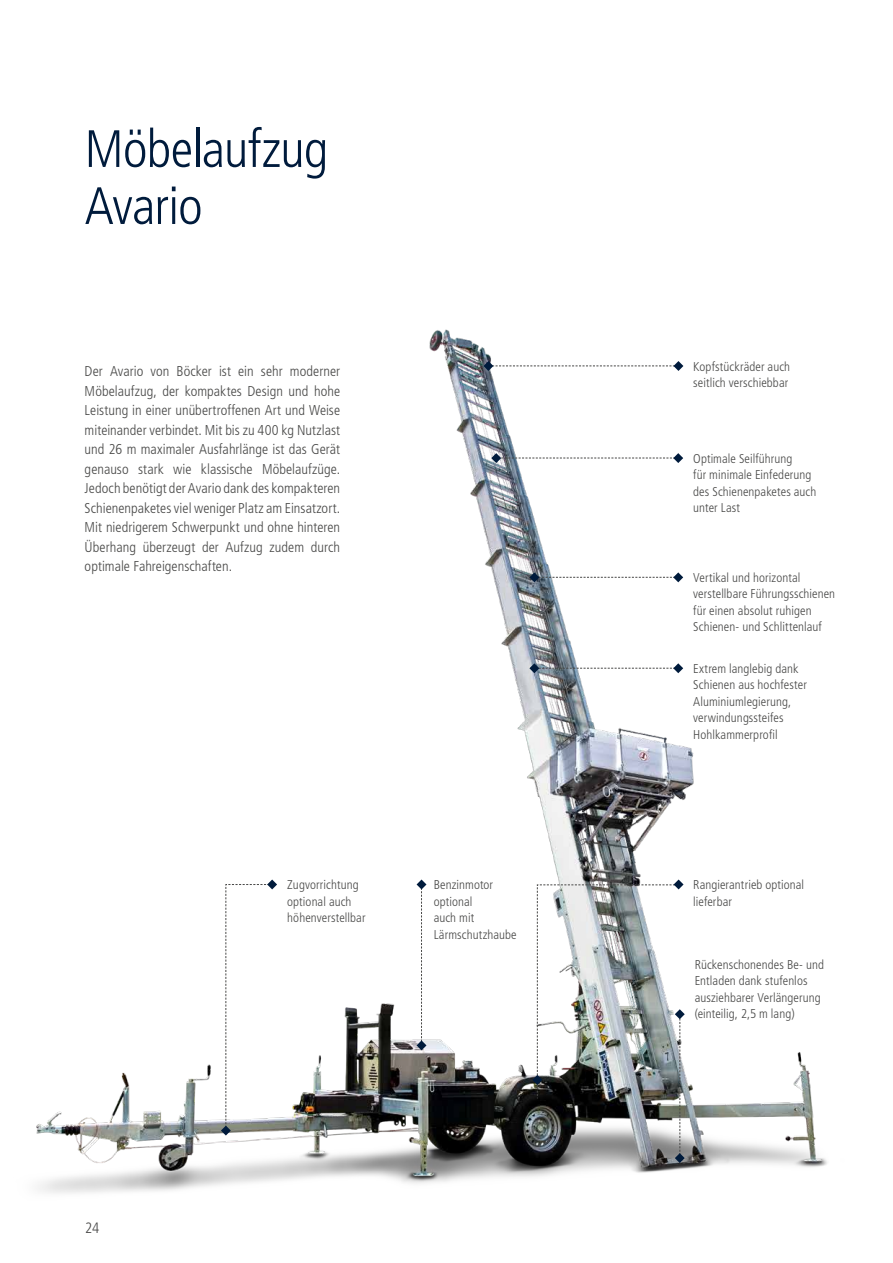
<style>
.page{position:relative;width:893px;height:1263px;background:#fff}
.page>*{position:absolute;margin:0;border:0;box-sizing:border-box;transform-origin:0 0}
.t1{font:300 condensed 52.5px/57px "Frutiger LT Pro";letter-spacing:-.015em;color:#001b3c}
.t2{font:300 condensed 15px "Frutiger LT Pro";color:#484847}
.t3{font:300 condensed 14.25px/19.5px "Frutiger LT Pro";letter-spacing:.005em;color:#484847;text-align:justify}
.t4{font:300 condensed 12.75px/16.5px "Frutiger LT Pro";letter-spacing:.01em;color:#484847}
</style>
<div class="page">
<img style="left:36px;top:329px;width:791px;height:864px">
<svg style="left:483px;top:361px;width:200px;height:10px"></svg>
<svg style="left:491px;top:453px;width:192px;height:10px"></svg>
<svg style="left:529px;top:572px;width:154px;height:10px"></svg>
<svg style="left:529px;top:663px;width:154px;height:10px"></svg>
<svg style="left:221px;top:879px;width:56px;height:256px"></svg>
<svg style="left:417px;top:879px;width:9px;height:171px"></svg>
<img style="left:532px;top:879px;width:153px;height:284px">
<h1 class="t1" style="left:85px;top:121px;width:245px">Möbelaufzug<br>Avario</h1>
<p class="t3" style="left:85px;top:362px;width:257px">Der Avario von Böcker ist ein sehr moderner Möbelaufzug, der kompaktes Design und hohe Leistung in einer unübertroffenen Art und Weise miteinander verbindet. Mit bis zu 400 kg Nutzlast und 26 m maximaler Ausfahrlänge ist das Gerät genauso stark wie klassische Möbelaufzüge.<br>Jedoch benötigt der Avario dank des kompakteren Schienenpaketes viel weniger Platz am Einsatzort.<br>Mit niedrigerem Schwerpunkt und ohne hinteren Überhang überzeugt der Aufzug zudem durch optimale Fahreigenschaften.</p>
<p class="t4" style="left:693px;top:358px;width:98px">Kopfstückräder auch seitlich verschiebbar</p>
<p class="t4" style="left:693px;top:450px;width:125px">Optimale Seilführung<br>für minimale Einfederung des Schienenpaketes auch unter Last</p>
<p class="t4" style="left:693px;top:569px;width:143px">Vertikal und horizontal verstellbare Führungsschienen für einen absolut ruhigen<br>Schienen- und Schlittenlauf</p>
<p class="t4" style="left:693px;top:660px;width:115px">Extrem langlebig dank<br>Schienen aus hochfester<br>Aluminiumlegierung, verwindungssteifes<br>Hohlkammerprofil</p>
<p class="t2" style="left:85px;top:1219px;width:16px">24</p>
<p class="t4" style="left:287px;top:876px;width:80px">Zugvorrichtung optional auch höhenverstellbar</p>
<p class="t4" style="left:434px;top:876px;width:84px">Benzinmotor optional<br>auch mit<br>Lärmschutzhaube</p>
<p class="t4" style="left:693px;top:876px;width:112px">Rangierantrieb optional lieferbar</p>
<p class="t4" style="left:695px;top:956px;width:131px">Rückenschonendes Be- und<br>Entladen dank stufenlos ausziehbarer Verlängerung (einteilig, 2,5 m lang)</p>
</div>
